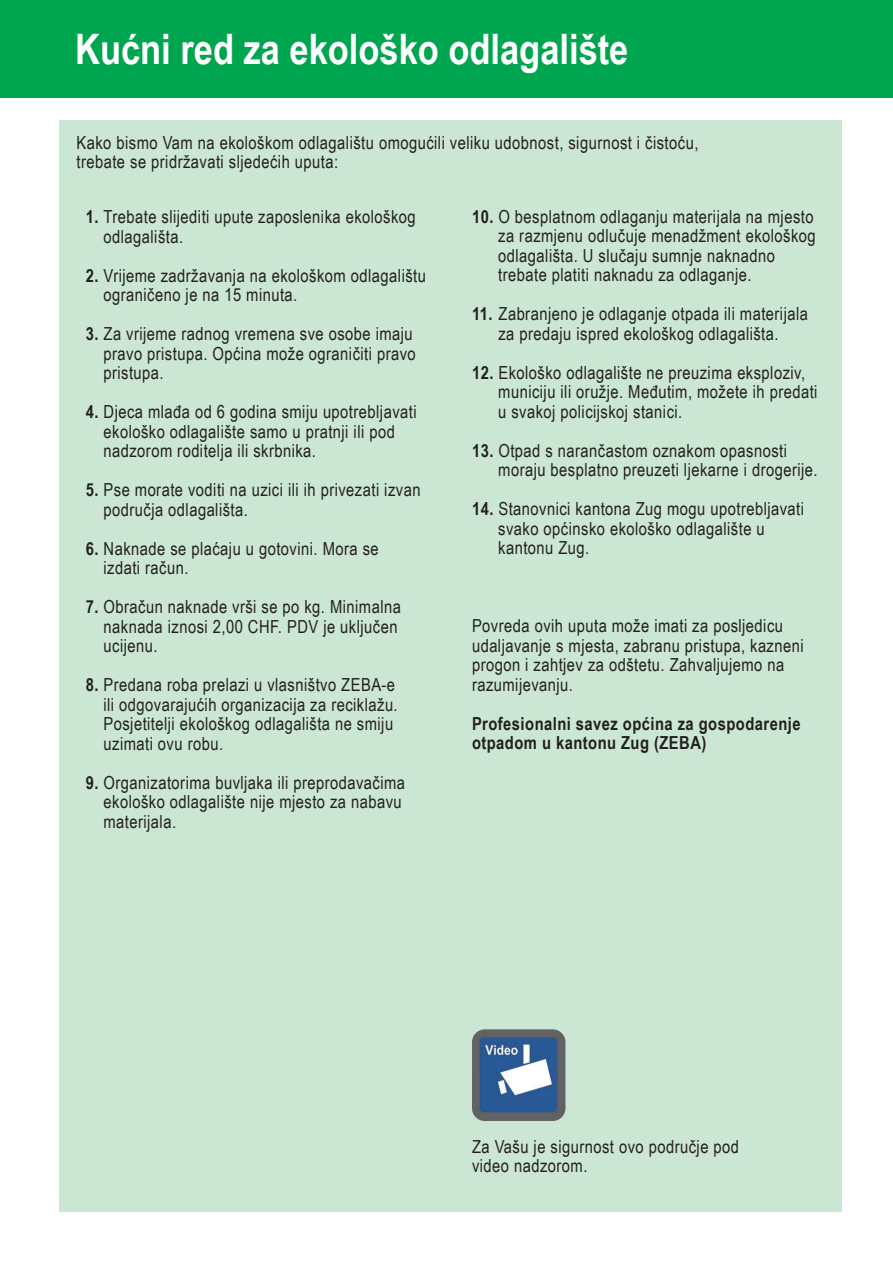
<style>
.page{position:relative;width:893px;height:1263px;background:#fff}
.page>*{position:absolute;margin:0;border:0;box-sizing:border-box;transform-origin:0 0}
.t1{font:700 42px "Arial Narrow";color:#fff}
.t2{font:18px/19.5px "Arial Narrow";letter-spacing:.025em;color:#231f20}
.t3{font:700 18px/19.5px "Arial Narrow";letter-spacing:.025em;color:#231f20}
.s1{font-weight:700}
</style>
<div class="page">
<div style="left:0;top:0;width:893px;height:98px;background:#00a54f"></div>
<div style="left:60px;top:121px;width:782px;height:1091px;background:#cbe6d3"></div>
<img style="left:472px;top:1029px;width:93px;height:92px;border-radius:13px">
<h1 class="t1" style="left:75px;top:25px;width:555px">Kućni red za ekološko odlagalište</h1>
<p class="t2" style="left:77px;top:133px;width:623px">Kako bismo Vam na ekološkom odlagalištu omogućili veliku udobnost, sigurnost i čistoću, trebate se pridržavati sljedećih uputa:</p>
<p class="t2" style="left:104px;top:207px;width:314px;text-indent:-18px"><span class="s1">1.</span> Trebate slijediti upute zaposlenika ekološkog odlagališta.</p>
<p class="t2" style="left:104px;top:265px;width:324px;text-indent:-18px"><span class="s1">2.</span> Vrijeme zadržavanja na ekološkom odlagalištu ograničeno je na 15 minuta.</p>
<p class="t2" style="left:104px;top:324px;width:314px;text-indent:-18px"><span class="s1">3.</span> Za vrijeme radnog vremena sve osobe imaju pravo pristupa. Općina može ograničiti pravo pristupa.</p>
<p class="t2" style="left:104px;top:402px;width:315px;text-indent:-18px"><span class="s1">4.</span> Djeca mlađa od 6 godina smiju upotrebljavati ekološko odlagalište samo u pratnji ili pod nadzorom roditelja ili skrbnika.</p>
<p class="t2" style="left:104px;top:480px;width:319px;text-indent:-18px"><span class="s1">5.</span> Pse morate voditi na uzici ili ih privezati izvan područja odlagališta.</p>
<p class="t2" style="left:104px;top:538px;width:277px;text-indent:-18px"><span class="s1">6.</span> Naknade se plaćaju u gotovini. Mora se izdati račun.</p>
<p class="t2" style="left:104px;top:597px;width:299px;text-indent:-18px"><span class="s1">7.</span> Obračun naknade vrši se po kg. Minimalna naknada iznosi 2,00 CHF. PDV je uključen ucijenu.</p>
<p class="t2" style="left:104px;top:675px;width:296px;text-indent:-18px"><span class="s1">8.</span> Predana roba prelazi u vlasništvo ZEBA-e ili odgovarajućih organizacija za reciklažu.<br>Posjetitelji ekološkog odlagališta ne smiju uzimati ovu robu.</p>
<p class="t2" style="left:104px;top:772px;width:303px;text-indent:-18px"><span class="s1">9.</span> Organizatorima buvljaka ili preprodavačima ekološko odlagalište nije mjesto za nabavu materijala.</p>
<p class="t2" style="left:498px;top:206px;width:319px;text-indent:-26px"><span class="s1">10.</span> O besplatnom odlaganju materijala na mjesto za razmjenu odlučuje menadžment ekološkog odlagališta. U slučaju sumnje naknadno trebate platiti naknadu za odlaganje.</p>
<p class="t2" style="left:472px;top:304px;width:337px;text-align:center"><span class="s1">11.</span> Zabranjeno je odlaganje otpada ili materijala za predaju ispred ekološkog odlagališta.</p>
<p class="t2" style="left:498px;top:362px;width:321px;text-indent:-26px"><span class="s1">12.</span> Ekološko odlagalište ne preuzima eksploziv, municiju ili oružje. Međutim, možete ih predati u svakoj policijskoj stanici.</p>
<p class="t2" style="left:498px;top:440px;width:321px;text-indent:-26px"><span class="s1">13.</span> Otpad s narančastom oznakom opasnosti moraju besplatno preuzeti ljekarne i drogerije.</p>
<p class="t2" style="left:498px;top:499px;width:307px;text-indent:-26px"><span class="s1">14.</span> Stanovnici kantona Zug mogu upotrebljavati svako općinsko ekološko odlagalište u kantonu Zug.</p>
<p class="t2" style="left:472px;top:616px;width:333px">Povreda ovih uputa može imati za posljedicu udaljavanje s mjesta, zabranu pristupa, kazneni progon i zahtjev za odštetu. Zahvaljujemo na razumijevanju.</p>
<p class="t3" style="left:472px;top:713px;width:330px">Profesionalni savez općina za gospodarenje otpadom u kantonu Zug (ZEBA)</p>
<p class="t2" style="left:472px;top:1136px;width:269px">Za Vašu je sigurnost ovo područje pod video nadzorom.</p>
</div>
